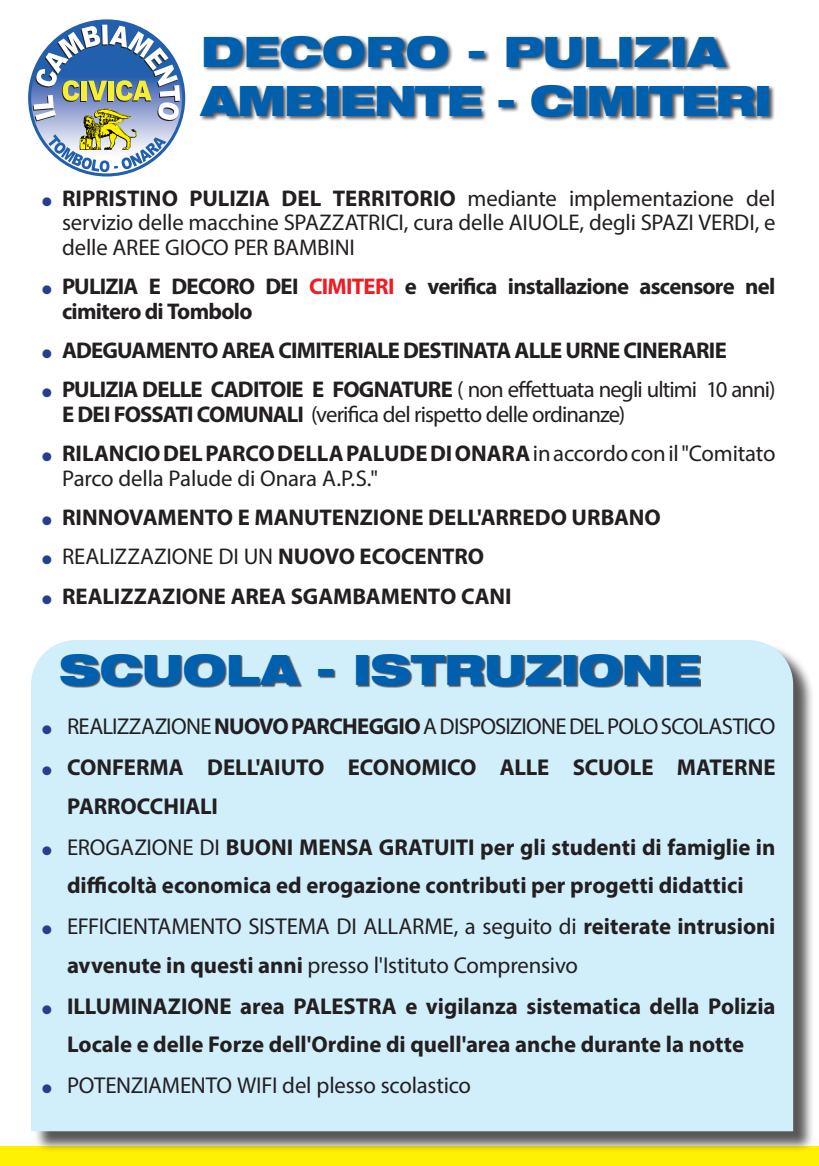
<style>
.page{position:relative;width:819px;height:1166px;background:#fff}
.page>*{position:absolute;margin:0;border:0;box-sizing:border-box;transform-origin:0 0}
.Stile_di_paragrafo_1{font:900 expanded 42px/49px "Helvetica Neue LT Std";letter-spacing:-.03em;color:#0160ae}
.X_LISTE_PUNTO_OK{font:900 expanded 42px "Helvetica Neue LT Std";letter-spacing:-.005em;color:#0160ae}
.t1{font:700 22.93px/38.5px "Myriad Pro";color:#231f20;text-align:center}
.t2{font:22.93px/38.5px "Myriad Pro";letter-spacing:-.015em;color:#231f20}
.t3{font:22.75px/24.5px "Myriad Pro";letter-spacing:-.015em;color:#231f20;text-align:justify}
.t4{font:700 22.75px/24.5px "Myriad Pro";letter-spacing:-.03em;color:#231f20}
.t5{font:22.75px/24.5px "Myriad Pro";letter-spacing:-.04em;color:#231f20}
.t6{font:700 22.75px "Myriad Pro";color:#231f20}
.s1{color:#253f8e}
.s2{font-weight:700}
.s3{color:#ee1d23}
.s4{font-weight:400}
</style>
<div class="page">
<div style="left:0;top:1147px;width:819px;height:19px;background:#fff101"></div>
<div style="left:34px;top:643px;width:781px;height:510px;background:#231f20;opacity:.75"></div>
<div style="left:31px;top:640px;width:762px;height:491px;background:#d1eefb"></div>
<div style="left:61px;top:655px;width:640px;height:33px;background:#231f20;opacity:.75"></div>
<div style="left:28px;top:19px;width:157px;height:157px;border:3px solid #225fac;border-radius:50%"></div>
<svg style="left:33px;top:26px;width:147px;height:146px"></svg>
<div style="left:199px;top:35px;width:575px;height:87px;background:#231f20;opacity:.75"></div>
<p class="Stile_di_paragrafo_1" style="left:201px;top:26px;width:572px">DECORO - PULIZIA<br>AMBIENTE - CIMITERI</p>
<p class="t3" style="left:62px;top:185px;width:715px;text-indent:-20px"><span class="s1">●</span> <span class="s2">RIPRISTINO PULIZIA DEL TERRITORIO</span> mediante implementazione del servizio delle macchine SPAZZATRICI, cura delle AIUOLE, degli SPAZI VERDI, e delle AREE GIOCO PER BAMBINI</p>
<p class="t4" style="left:62px;top:273px;width:715px;text-indent:-20px"><span class="s1">●</span> PULIZIA E DECORO DEI <span class="s3">CIMITERI</span> e verifica installazione ascensore nel cimitero di Tombolo</p>
<p class="t4" style="left:42px;top:337px;width:686px"><span class="s1">●</span> ADEGUAMENTO AREA CIMITERIALE DESTINATA ALLE URNE CINERARIE</p>
<p class="t5" style="left:62px;top:377px;width:715px;text-indent:-20px"><span class="s1">●</span> <span class="s2">PULIZIA DELLE CADITOIE E FOGNATURE</span> ( non effettuata negli ultimi 10 anni)<br><span class="s2">E DEI FOSSATI COMUNALI</span> (verifica del rispetto delle ordinanze)</p>
<p class="t3" style="left:62px;top:441px;width:715px;text-indent:-20px"><span class="s1">●</span> <span class="s2">RILANCIO DEL PARCO DELLA PALUDE DI ONARA</span> in accordo con il "Comitato<br>Parco della Palude di Onara A.P.S."</p>
<p class="t6" style="left:42px;top:502px;width:620px"><span class="s1">●</span> RINNOVAMENTO E MANUTENZIONE DELL'ARREDO URBANO</p>
<p class="t3" style="left:42px;top:544px;width:443px"><span class="s1">●</span> REALIZZAZIONE DI UN <span class="s2">NUOVO ECOCENTRO</span></p>
<p class="t6" style="left:42px;top:581px;width:471px"><span class="s1">●</span> REALIZZAZIONE AREA SGAMBAMENTO CANI</p>
<p class="X_LISTE_PUNTO_OK" style="left:60px;top:642px;width:642px">SCUOLA - ISTRUZIONE</p>
<p class="t2" style="left:42px;top:707px;width:734px"><span class="s1">●</span> REALIZZAZIONE <span class="s2">NUOVO PARCHEGGIO</span> A DISPOSIZIONE DEL POLO SCOLASTICO</p>
<p class="t1" style="left:67px;top:747px;width:710px;text-align:left;text-indent:-25px"><span class="s1">●</span> CONFERMA DELL'AIUTO ECONOMICO ALLE SCUOLE MATERNE<br>PARROCCHIALI</p>
<p class="t1" style="left:42px;top:827px;width:734px"><span class="s1">●</span> <span class="s4">EROGAZIONE DI</span> BUONI MENSA GRATUITI per gli studenti di famiglie in difficoltà economica ed erogazione contributi per progetti didattici</p>
<p class="t2" style="left:67px;top:907px;width:710px;text-indent:-25px"><span class="s1">●</span> EFFICIENTAMENTO SISTEMA DI ALLARME, a seguito di <span class="s2">reiterate intrusioni avvenute in questi anni</span> presso l'Istituto Comprensivo</p>
<p class="t1" style="left:42px;top:986px;width:734px"><span class="s1">●</span> ILLUMINAZIONE area PALESTRA e vigilanza sistematica della Polizia<br>Locale e delle Forze dell'Ordine di quell'area anche durante la notte</p>
<p class="t2" style="left:42px;top:1066px;width:430px"><span class="s1">●</span> POTENZIAMENTO WIFI del plesso scolastico</p>
</div>
